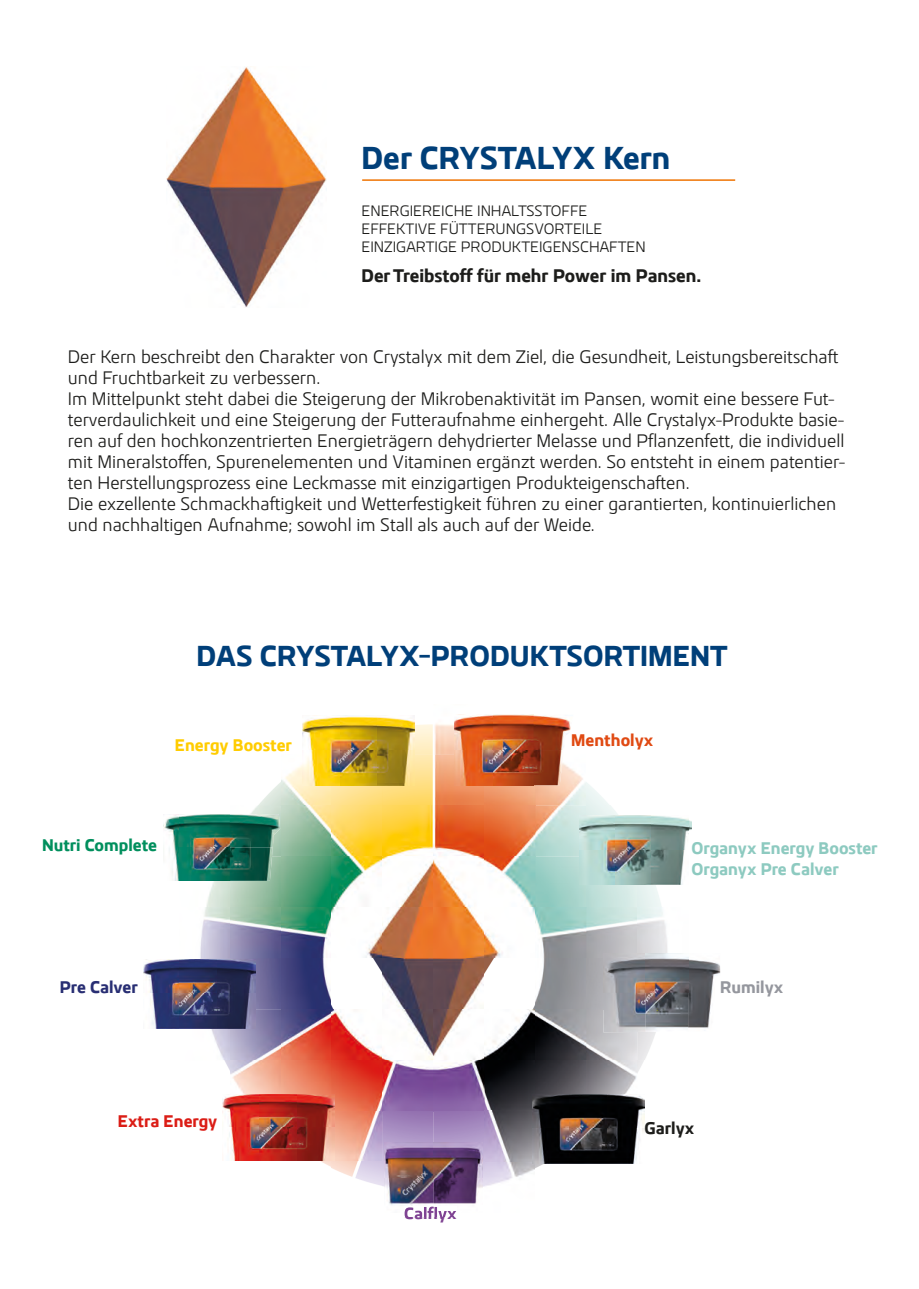
<style>
.page{position:relative;width:919px;height:1289px;background:#fff}
.page>*{position:absolute;margin:0;border:0;box-sizing:border-box;transform-origin:0 0}
.t1{font:700 31.35px "Kuro";letter-spacing:-.005em;color:#003f79}
.t2{font:700 28.5px "Kuro";color:#003f79}
.t3{font:18px/21px "Kuro";color:#1d1d1b}
.t4{font:700 18px "Kuro";color:#1d1d1b}
.t5{font:700 16.65px "Kuro";color:#8dcac0}
.t6{font:700 16.65px "Kuro";color:#fc0}
.t7{font:700 16.65px "Kuro";color:#008f5d}
.t8{font:700 16.65px "Kuro";color:#db1d16}
.t9{font:700 16.65px "Kuro";color:#282e73}
.t10{font:700 16.65px "Kuro";color:#e04a13}
.t11{font:700 16.65px "Kuro";color:#804493}
.t12{font:700 16.65px "Kuro";color:#95979e}
.t13{font:700 16.65px "Kuro";color:#1d1d1b}
.t14{font:15px/18px "Kuro";color:#1d1d1b}
</style>
<div class="page">
<img style="left:259px;top:723px;width:73px;height:82px">
<img style="left:383px;top:724px;width:101px;height:81px">
<img style="left:535px;top:764px;width:74px;height:41px">
<img style="left:332px;top:785px;width:51px;height:20px">
<img style="left:484px;top:785px;width:51px;height:20px">
<img style="left:179px;top:814px;width:51px;height:145px">
<img style="left:230px;top:805px;width:356px;height:102px">
<img style="left:230px;top:907px;width:407px;height:51px">
<img style="left:230px;top:958px;width:373px;height:51px">
<img style="left:179px;top:1028px;width:51px;height:42px">
<img style="left:230px;top:1009px;width:407px;height:51px">
<img style="left:637px;top:1032px;width:19px;height:78px">
<img style="left:230px;top:1060px;width:102px;height:33px">
<img style="left:332px;top:1060px;width:203px;height:50px">
<img style="left:535px;top:1060px;width:102px;height:33px">
<img style="left:231px;top:1160px;width:101px;height:1px">
<img style="left:332px;top:1110px;width:200px;height:51px">
<img style="left:644px;top:1111px;width:1px;height:21px">
<img style="left:321px;top:1161px;width:63px;height:26px">
<img style="left:483px;top:1161px;width:152px;height:26px">
<img style="left:163px;top:814px;width:16px;height:66px">
<img style="left:230px;top:814px;width:50px;height:33px">
<img style="left:230px;top:847px;width:43px;height:33px">
<img style="left:144px;top:959px;width:112px;height:69px">
<img style="left:532px;top:1093px;width:112px;height:69px">
<img style="left:454px;top:714px;width:117px;height:36px">
<img style="left:454px;top:750px;width:110px;height:35px">
<img style="left:303px;top:715px;width:112px;height:70px">
<img style="left:579px;top:815px;width:112px;height:69px">
<img style="left:222px;top:1093px;width:113px;height:67px">
<img style="left:603px;top:953px;width:117px;height:79px">
<img style="left:384px;top:1142px;width:99px;height:64px">
<img style="left:404px;top:1212px;width:52px;height:3px">
<img style="left:404px;top:1206px;width:52px;height:6px">
<hr style="left:362px;top:179px;width:373px;height:2px;background:#f18726">
<img style="left:167px;top:67px;width:159px;height:240px">
<h1 class="t1" style="left:361px;top:138px;width:310px">Der CRYSTALYX Kern</h1>
<p class="t14" style="left:361px;top:201px;width:286px">ENERGIEREICHE INHALTSSTOFFE<br>EFFEKTIVE FÜTTERUNGSVORTEILE<br>EINZIGARTIGE PRODUKTEIGENSCHAFTEN</p>
<p class="t4" style="left:361px;top:264px;width:341px">Der Treibstoff für mehr Power im Pansen.</p>
<p class="t3" style="left:68px;top:346px;width:778px">Der Kern beschreibt den Charakter von Crystalyx mit dem Ziel, die Gesundheit, Leistungsbereitschaft und Fruchtbarkeit zu verbessern.<br>Im Mittelpunkt steht dabei die Steigerung der Mikrobenaktivität im Pansen, womit eine bessere Fut&shy;terverdaulichkeit und eine Steigerung der Futteraufnahme einhergeht. Alle Crystalyx-Produkte basie&shy;ren auf den hochkonzentrierten Energieträgern dehydrierter Melasse und Pflanzenfett, die individuell mit Mineralstoffen, Spurenelementen und Vitaminen ergänzt werden. So entsteht in einem patentier&shy;ten Herstellungsprozess eine Leckmasse mit einzigartigen Produkteigenschaften.<br>Die exzellente Schmackhaftigkeit und Wetterfestigkeit führen zu einer garantierten, kontinuierlichen und nachhaltigen Aufnahme; sowohl im Stall als auch auf der Weide.</p>
<h2 class="t2" style="left:196px;top:637px;width:532px">DAS CRYSTALYX-PRODUKTSORTIMENT</h2>
<p class="t6" style="left:175px;top:734px;width:118px">Energy Booster</p>
<p class="t10" style="left:571px;top:730px;width:84px">Mentholyx</p>
<p class="t7" style="left:42px;top:834px;width:116px">Nutri Complete</p>
<p class="t5" style="left:691px;top:837px;width:188px">Organyx Energy Booster</p>
<p class="t9" style="left:60px;top:976px;width:79px">Pre Calver</p>
<p class="t8" style="left:118px;top:1110px;width:101px">Extra Energy</p>
<p class="t11" style="left:404px;top:1202px;width:54px">Calflyx</p>
<p class="t5" style="left:691px;top:858px;width:149px">Organyx Pre Calver</p>
<p class="t12" style="left:720px;top:976px;width:65px">Rumilyx</p>
<p class="t13" style="left:644px;top:1117px;width:51px">Garlyx</p>
</div>
